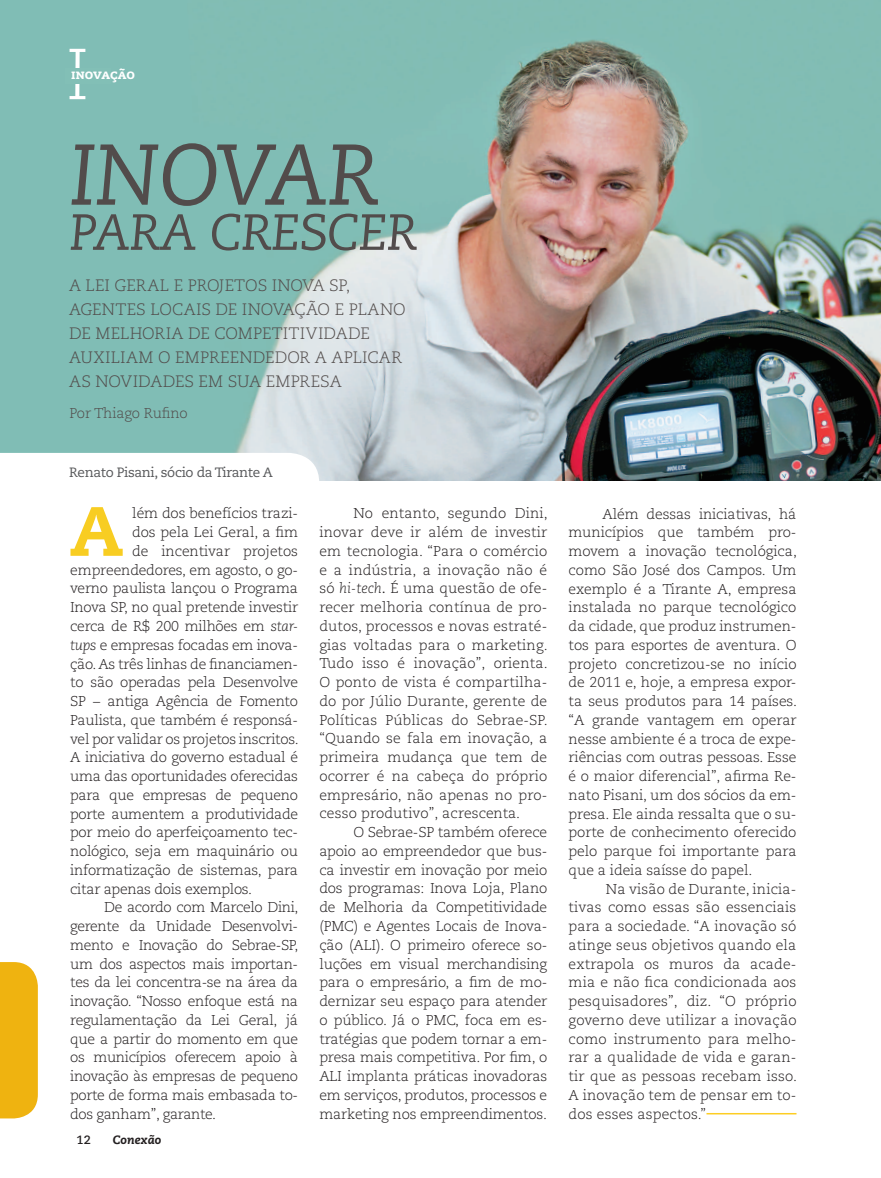
<style>
.page{position:relative;width:881px;height:1178px;background:#fff}
.page>*{position:absolute;margin:0;border:0;box-sizing:border-box;transform-origin:0 0}
.t1{font:italic 85.95px "Caecilia";color:#524c4b}
.t2{font:72px "Caecilia Light SC";color:#fff}
.t3{font:69.6px "Caecilia Heavy SC";color:#f8cd22}
.t4{font:italic 50.7px "Caecilia";color:#524c4b}
.t5{font:300 16.5px "Caecilia";letter-spacing:-.005em;color:#524c4b}
.t6{font:300 14.25px/18.8px "Caecilia";letter-spacing:-.02em;color:#231f20;text-align:justify}
.t7{font:300 14.25px "Caecilia";letter-spacing:-.01em;color:#524c4b}
.t8{font:13.5px "Caecilia";letter-spacing:-.025em;color:#57585a}
.t9{font:13.5px "Caecilia Heavy SC";color:#fff}
.t10{font:italic 800 12px "Caecilia";letter-spacing:.01em;color:#231f20}
.t11{font:700 12px "Caecilia";color:#231f20}
.s1{font-style:italic}
.s2{font-weight:400;font-style:italic}
</style>
<div class="page">
<img style="left:0;top:0;width:880px;height:481px">
<svg style="left:0;top:453px;width:319px;height:28px"></svg>
<div style="left:0;top:962px;width:38px;height:156px;background:#efb310"></div>
<hr style="left:706px;top:1113px;width:90px;height:1px;background:#fdcd23">
<div style="left:65px;top:68px;width:46px;height:16px;background:#82bfb6"></div>
<h2 class="t2" style="left:65px;top:34px;width:17px">I</h2>
<p class="t9" style="left:71px;top:66px;width:65px">inovação</p>
<h1 class="t1" style="left:69px;top:126px;width:83px">INOVAR</h1>
<h3 class="t4" style="left:69px;top:203px;width:33px">PARA</h3>
<h3 class="t4" style="left:209px;top:203px;width:31px">CRESCER</h3>
<p class="t5" style="left:69px;top:276px;width:26px">A lei</p>
<p class="t5" style="left:115px;top:276px;width:12px">geral</p>
<p class="t5" style="left:174px;top:276px;width:25px">e projetos</p>
<p class="t5" style="left:271px;top:276px;width:19px">Inova</p>
<p class="t5" style="left:329px;top:276px;width:23px">SP,</p>
<p class="t5" style="left:69px;top:300px;width:24px">Agentes</p>
<p class="t5" style="left:150px;top:300px;width:21px">Locais</p>
<p class="t5" style="left:215px;top:300px;width:45px">de Inova</p>
<p class="t5" style="left:294px;top:300px;width:76px">ção e Plano</p>
<p class="t5" style="left:69px;top:324px;width:39px">de melhoria</p>
<p class="t5" style="left:188px;top:324px;width:49px">de Competitividade</p>
<p class="t5" style="left:69px;top:348px;width:47px">auxiliam</p>
<p class="t5" style="left:158px;top:348px;width:30px">o empreendedor</p>
<p class="t5" style="left:315px;top:348px;width:28px">a aplicar</p>
<p class="t5" style="left:69px;top:372px;width:39px">as novidades</p>
<p class="t5" style="left:198px;top:372px;width:41px">em sua</p>
<p class="t5" style="left:266px;top:372px;width:12px">empresa</p>
<p class="t7" style="left:69px;top:405px;width:120px">Por Thiago Rufino</p>
<p class="t8" style="left:69px;top:465px;width:205px">Renato Pisani, sócio da Tirante A</p>
<h3 class="t3" style="left:69px;top:488px;width:56px">A</h3>
<p class="t6" style="left:132px;top:504px;width:167px">lém dos benefícios trazi-</p>
<p class="t6" style="left:132px;top:523px;width:167px">dos pela Lei Geral, a fim</p>
<p class="t6" style="left:132px;top:542px;width:167px">de incentivar projetos</p>
<p class="t6" style="left:70px;top:561px;width:229px">empreendedores, em agosto, o go-</p>
<p class="t6" style="left:70px;top:579px;width:229px">verno paulista lançou o Programa</p>
<p class="t6" style="left:70px;top:598px;width:229px">Inova SP, no qual pretende investir</p>
<p class="t6" style="left:70px;top:617px;width:229px">cerca de R$ 200 milhões em <span class="s1">star-</span></p>
<p class="t6" style="left:70px;top:636px;width:229px"><span class="s1">tups</span> e empresas focadas em inova-</p>
<p class="t6" style="left:70px;top:654px;width:229px">ção. As três linhas de financiamen-</p>
<p class="t6" style="left:70px;top:673px;width:229px">to são operadas pela Desenvolve</p>
<p class="t6" style="left:70px;top:692px;width:229px">SP – antiga Agência de Fomento</p>
<p class="t6" style="left:70px;top:711px;width:229px">Paulista, que também é responsá-</p>
<p class="t6" style="left:70px;top:729px;width:230px">vel por validar os projetos inscritos.</p>
<p class="t6" style="left:70px;top:748px;width:229px">A iniciativa do governo estadual é</p>
<p class="t6" style="left:70px;top:767px;width:229px">uma das oportunidades oferecidas</p>
<p class="t6" style="left:70px;top:786px;width:229px">para que empresas de pequeno</p>
<p class="t6" style="left:70px;top:804px;width:229px">porte aumentem a produtividade</p>
<p class="t6" style="left:70px;top:823px;width:229px">por meio do aperfeiçoamento tec-</p>
<p class="t6" style="left:70px;top:842px;width:229px">nológico, seja em maquinário ou</p>
<p class="t6" style="left:70px;top:861px;width:229px">informatização de sistemas, para</p>
<p class="t6" style="left:70px;top:879px;width:183px">citar apenas dois exemplos.</p>
<p class="t6" style="left:104px;top:898px;width:196px">De acordo com Marcelo Dini,</p>
<p class="t6" style="left:70px;top:917px;width:229px">gerente da Unidade Desenvolvi-</p>
<p class="t6" style="left:70px;top:936px;width:230px">mento e Inovação do Sebrae-SP,</p>
<p class="t6" style="left:70px;top:954px;width:229px">um dos aspectos mais importan-</p>
<p class="t6" style="left:70px;top:973px;width:229px">tes da lei concentra-se na área da</p>
<p class="t6" style="left:70px;top:992px;width:229px">inovação. “Nosso enfoque está na</p>
<p class="t6" style="left:70px;top:1011px;width:229px">regulamentação da Lei Geral, já</p>
<p class="t6" style="left:70px;top:1030px;width:229px">que a partir do momento em que</p>
<p class="t6" style="left:70px;top:1048px;width:229px">os municípios oferecem apoio à</p>
<p class="t6" style="left:70px;top:1067px;width:229px">inovação às empresas de pequeno</p>
<p class="t6" style="left:70px;top:1086px;width:229px">porte de forma mais embasada to-</p>
<p class="t6" style="left:70px;top:1105px;width:147px">dos ganham”, garante.</p>
<p class="t11" style="left:77px;top:1133px;width:16px">12</p>
<p class="t10" style="left:113px;top:1133px;width:50px">Conexão</p>
<p class="t6" style="left:319px;top:504px;width:230px;text-indent:34px">No entanto, segundo Dini, inovar deve ir além de investir em tecnologia. “Para o comércio e a indústria, a inovação não é só <span class="s1">hi-tech</span><span class="s2">.</span> É uma questão de ofe&shy;recer melhoria contínua de pro&shy;dutos, processos e novas estraté&shy;gias voltadas para o marketing.<br>Tudo isso é inovação”, orienta.<br>O ponto de vista é compartilha&shy;do por Júlio Durante, gerente de Políticas Públicas do Sebrae-SP. “Quando se fala em inovação, a primeira mudança que tem de ocorrer é na cabeça do próprio empresário, não apenas no pro&shy;cesso produtivo”, acrescenta.</p>
<p class="t6" style="left:319px;top:823px;width:229px;text-indent:34px">O Sebrae-SP também oferece apoio ao empreendedor que bus&shy;ca investir em inovação por meio dos programas: Inova Loja, Plano de Melhoria da Competitividade (PMC) e Agentes Locais de Inova&shy;ção (ALI). O primeiro oferece so&shy;luções em visual merchandising para o empresário, a fim de mo&shy;dernizar seu espaço para atender o público. Já o PMC, foca em es&shy;tratégias que podem tornar a em&shy;presa mais competitiva. Por fim, o ALI implanta práticas inovadoras em serviços, produtos, processos e marketing nos empreendimentos.</p>
<p class="t6" style="left:568px;top:505px;width:230px;text-indent:34px">Além dessas iniciativas, há municípios que também pro&shy;movem a inovação tecnológica, como São José dos Campos. Um exemplo é a Tirante A, empresa instalada no parque tecnológico da cidade, que produz instrumen&shy;tos para esportes de aventura. O projeto concretizou-se no início de 2011 e, hoje, a empresa expor&shy;ta seus produtos para 14 países. “A grande vantagem em operar nesse ambiente é a troca de expe&shy;riências com outras pessoas. Esse é o maior diferencial”, afirma Re&shy;nato Pisani, um dos sócios da em&shy;presa. Ele ainda ressalta que o su&shy;porte de conhecimento oferecido pelo parque foi importante para que a ideia saísse do papel.</p>
<p class="t6" style="left:568px;top:880px;width:230px;text-indent:37px">Na visão de Durante, inicia&shy;tivas como essas são essenciais para a sociedade. “A inovação só atinge seus objetivos quando ela extrapola os muros da acade&shy;mia e não fica condicionada aos pesquisadores”, diz. “O próprio governo deve utilizar a inovação como instrumento para melho&shy;rar a qualidade de vida e garan&shy;tir que as pessoas recebam isso.<br>A inovação tem de pensar em to&shy;dos esses aspectos.”</p>
</div>
